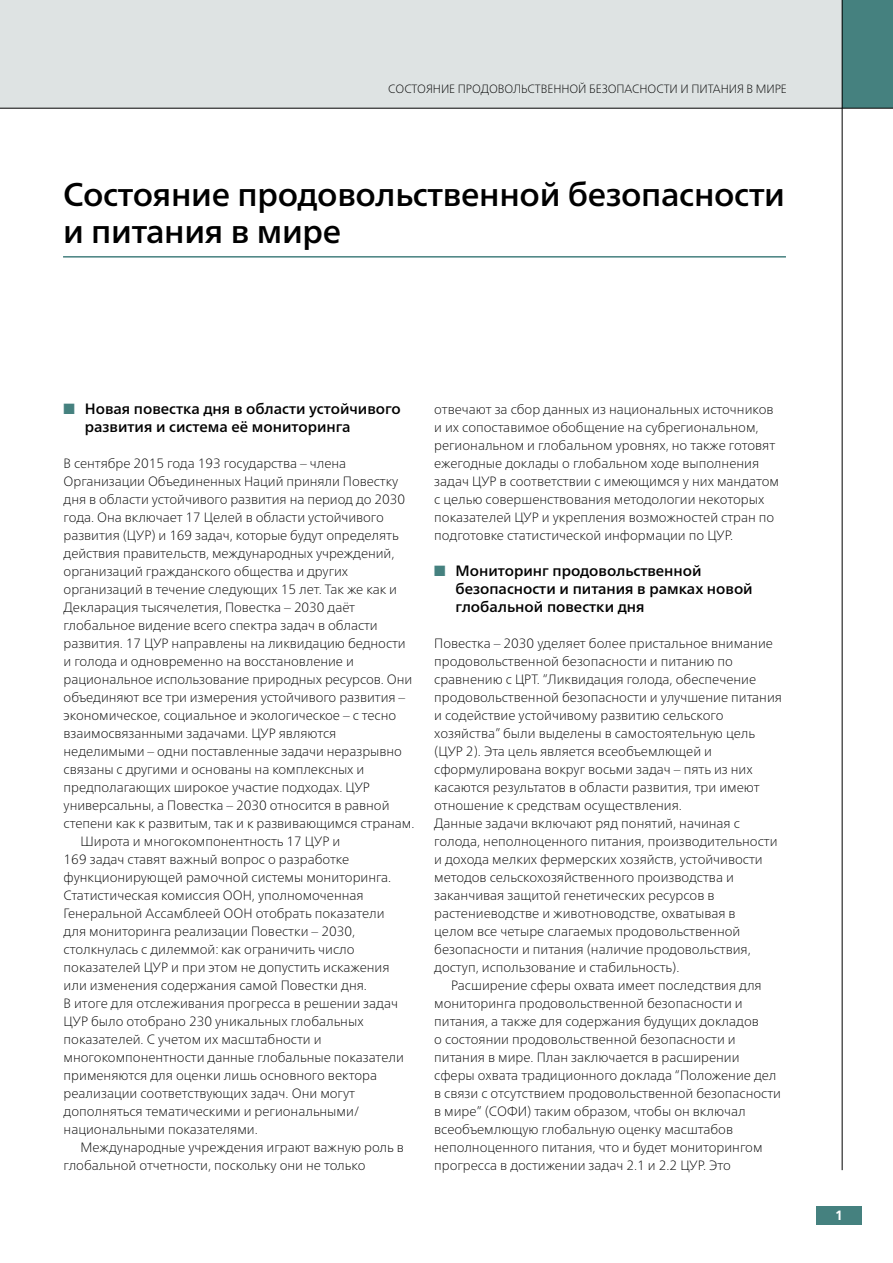
<style>
.page{position:relative;width:893px;height:1263px;background:#fff}
.page>*{position:absolute;margin:0;border:0;box-sizing:border-box;transform-origin:0 0}
.t1{font:500 33px/37.5px "Frutiger Neue LTCYR";letter-spacing:-.01em;color:#000}
.t2{font:500 15px/18px "Frutiger Neue LTCYR";color:#000}
.t3{font:100 13.5px/18px "Frutiger Neue LTCYR";color:#000}
.t4{font:700 13.5px "Frutiger LT Std";color:#fff}
.t5{font:100 12px "Frutiger Neue LTCYR";letter-spacing:-.005em;color:#000}
.s1{color:#45817f}
</style>
<div class="page">
<div style="left:0;top:0;width:893px;height:108px;background:#dee3e3"></div>
<div style="left:842px;top:0;width:51px;height:108px;background:#45817f"></div>
<div style="left:816px;top:1206px;width:45px;height:18px;background:#45817f"></div>
<hr style="left:842px;top:0;width:1px;height:1170px;background:#000">
<hr style="left:0;top:108px;width:893px;height:1px;background:#000">
<hr style="left:63px;top:256px;width:723px;height:2px;background:#45817f">
<p class="t5" style="left:388px;top:82px;width:400px">СОСТОЯНИЕ ПРОДОВОЛЬСТВЕННОЙ БЕЗОПАСНОСТИ И ПИТАНИЯ В МИРЕ</p>
<h1 class="t1" style="left:63px;top:175px;width:723px">Состояние продовольственной безопасности и питания в мире</h1>
<p class="t2" style="left:85px;top:400px;width:317px;text-indent:-21px"><span class="s1">■</span> Новая повестка дня в области устойчивого развития и система её мониторинга</p>
<p class="t3" style="left:64px;top:454px;width:284px">В сентябре 2015 года 193 государства – члена</p>
<p class="t3" style="left:64px;top:472px;width:336px">Организации Объединенных Наций приняли Повестку</p>
<p class="t3" style="left:64px;top:490px;width:343px">дня в области устойчивого развития на период до 2030</p>
<p class="t3" style="left:64px;top:508px;width:322px">года. Она включает 17 Целей в области устойчивого</p>
<p class="t3" style="left:64px;top:526px;width:337px">развития (ЦУР) и 169 задач, которые будут определять</p>
<p class="t3" style="left:64px;top:544px;width:332px">действия правительств, международных учреждений,</p>
<p class="t3" style="left:64px;top:562px;width:286px">организаций гражданского общества и других</p>
<p class="t3" style="left:64px;top:580px;width:335px">организаций в течение следующих 15 лет. Так же как и</p>
<p class="t3" style="left:64px;top:598px;width:293px">Декларация тысячелетия, Повестка – 2030 даёт</p>
<p class="t3" style="left:64px;top:616px;width:316px">глобальное видение всего спектра задач в области</p>
<p class="t3" style="left:64px;top:634px;width:344px">развития. 17 ЦУР направлены на ликвидацию бедности</p>
<p class="t3" style="left:64px;top:652px;width:292px">и голода и одновременно на восстановление и</p>
<p class="t3" style="left:64px;top:670px;width:350px">рациональное использование природных ресурсов. Они</p>
<p class="t3" style="left:64px;top:688px;width:343px">объединяют все три измерения устойчивого развития –</p>
<p class="t3" style="left:64px;top:706px;width:334px">экономическое, социальное и экологическое – с тесно</p>
<p class="t3" style="left:64px;top:724px;width:274px">взаимосвязанными задачами. ЦУР являются</p>
<p class="t3" style="left:64px;top:742px;width:340px">неделимыми – одни поставленные задачи неразрывно</p>
<p class="t3" style="left:64px;top:760px;width:302px">связаны с другими и основаны на комплексных и</p>
<p class="t3" style="left:64px;top:778px;width:308px">предполагающих широкое участие подходах. ЦУР</p>
<p class="t3" style="left:64px;top:796px;width:327px">универсальны, а Повестка – 2030 относится в равной</p>
<p class="t3" style="left:64px;top:814px;width:352px">степени как к развитым, так и к развивающимся странам.</p>
<p class="t3" style="left:81px;top:832px;width:261px">Широта и многокомпонентность 17 ЦУР и</p>
<p class="t3" style="left:64px;top:850px;width:287px">169 задач ставят важный вопрос о разработке</p>
<p class="t3" style="left:64px;top:868px;width:329px">функционирующей рамочной системы мониторинга.</p>
<p class="t3" style="left:64px;top:886px;width:302px">Статистическая комиссия ООН, уполномоченная</p>
<p class="t3" style="left:64px;top:904px;width:323px">Генеральной Ассамблеей ООН отобрать показатели</p>
<p class="t3" style="left:64px;top:922px;width:293px">для мониторинга реализации Повестки – 2030,</p>
<p class="t3" style="left:64px;top:940px;width:292px">столкнулась с дилеммой: как ограничить число</p>
<p class="t3" style="left:64px;top:958px;width:327px">показателей ЦУР и при этом не допустить искажения</p>
<p class="t3" style="left:64px;top:976px;width:305px">или изменения содержания самой Повестки дня.</p>
<p class="t3" style="left:64px;top:994px;width:336px">В итоге для отслеживания прогресса в решении задач</p>
<p class="t3" style="left:64px;top:1012px;width:301px">ЦУР было отобрано 230 уникальных глобальных</p>
<p class="t3" style="left:64px;top:1030px;width:259px">показателей. С учетом их масштабности и</p>
<p class="t3" style="left:64px;top:1048px;width:342px">многокомпонентности данные глобальные показатели</p>
<p class="t3" style="left:64px;top:1066px;width:315px">применяются для оценки лишь основного вектора</p>
<p class="t3" style="left:64px;top:1084px;width:293px">реализации соответствующих задач. Они могут</p>
<p class="t3" style="left:64px;top:1102px;width:298px">дополняться тематическими и региональными/</p>
<p class="t3" style="left:64px;top:1120px;width:196px">национальными показателями.</p>
<p class="t3" style="left:81px;top:1138px;width:325px">Международные учреждения играют важную роль в</p>
<p class="t3" style="left:64px;top:1156px;width:303px">глобальной отчетности, поскольку они не только</p>
<p class="t3" style="left:434px;top:400px;width:346px">отвечают за сбор данных из национальных источников и их сопоставимое обобщение на субрегиональном, региональном и глобальном уровнях, но также готовят ежегодные доклады о глобальном ходе выполнения задач ЦУР в соответствии с имеющимся у них мандатом с целью совершенствования методологии некоторых показателей ЦУР и укрепления возможностей стран по подготовке статистической информации по ЦУР.</p>
<p class="t2" style="left:455px;top:562px;width:299px;text-indent:-21px"><span class="s1">■</span> Мониторинг продовольственной безопасности и питания в рамках новой глобальной повестки дня</p>
<p class="t3" style="left:434px;top:634px;width:349px">Повестка – 2030 уделяет более пристальное внимание продовольственной безопасности и питанию по сравнению с ЦРТ. “Ликвидация голода, обеспечение продовольственной безопасности и улучшение питания и содействие устойчивому развитию сельского хозяйства” были выделены в самостоятельную цель (ЦУР 2). Эта цель является всеобъемлющей и сформулирована вокруг восьми задач – пять из них касаются результатов в области развития, три имеют отношение к средствам осуществления.<br>Данные задачи включают ряд понятий, начиная с голода, неполноценного питания, производительности и дохода мелких фермерских хозяйств, устойчивости методов сельскохозяйственного производства и заканчивая защитой генетических ресурсов в растениеводстве и животноводстве, охватывая в<br>целом все четыре слагаемых продовольственной безопасности и питания (наличие продовольствия, доступ, использование и стабильность).</p>
<p class="t3" style="left:434px;top:976px;width:348px;text-indent:17px">Расширение сферы охвата имеет последствия для мониторинга продовольственной безопасности и питания, а также для содержания будущих докладов<br>о состоянии продовольственной безопасности и питания в мире. План заключается в расширении сферы охвата традиционного доклада “Положение дел в связи с отсутствием продовольственной безопасности в мире” (СОФИ) таким образом, чтобы он включал всеобъемлющую глобальную оценку масштабов неполноценного питания, что и будет мониторингом прогресса в достижении задач 2.1 и 2.2 ЦУР. Это</p>
<p class="t4" style="left:835px;top:1207px;width:9px">1</p>
</div>
